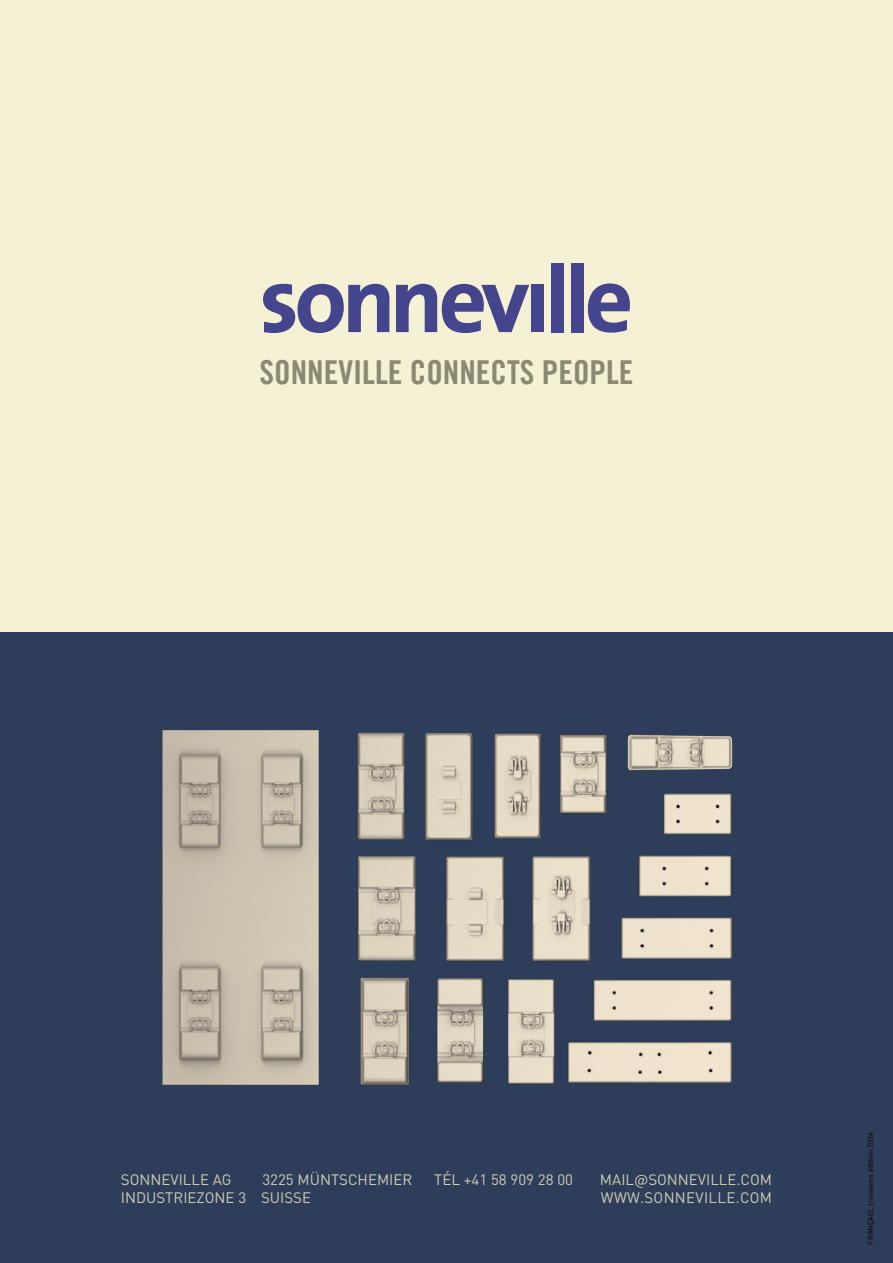
<style>
.page{position:relative;width:893px;height:1263px;background:#fff}
.page>*{position:absolute;margin:0;border:0;box-sizing:border-box;transform-origin:0 0}
.t1{font:33px "Trade Gothic Bold Cond Twenty";color:#8a8972}
.t2{font:15px "DIN Pro";color:#cfccb6}
.t3{font:15px "DIN Pro";letter-spacing:.02em;color:#cfccb6}
.t4{font:7.5px "DIN Pro";color:#000}
</style>
<div class="page">
<div style="left:0;top:631px;width:893px;height:632px;background:#2e3d59"></div>
<div style="left:0;top:0;width:893px;height:631px;background:#f5f1d5"></div>
<svg style="left:263px;top:284px;width:126px;height:49px"></svg>
<div style="left:531px;top:285px;width:13px;height:47px;background:#44458d"></div>
<div style="left:551px;top:263px;width:13px;height:69px;background:#44458d"></div>
<div style="left:571px;top:263px;width:12px;height:69px;background:#44458d"></div>
<svg style="left:588px;top:283px;width:42px;height:50px"></svg>
<svg style="left:396px;top:284px;width:133px;height:49px"></svg>
<img style="left:162px;top:730px;width:571px;height:355px">
<h1 class="t1" style="left:260px;top:352px;width:375px">SONNEVILLE CONNECTS PEOPLE</h1>
<p class="t2" style="left:121px;top:1168px;width:112px">SONNEVILLE AG</p>
<p class="t2" style="left:262px;top:1168px;width:151px">3225 MÜNTSCHEMIER</p>
<p class="t2" style="left:434px;top:1168px;width:140px">TÉL +41 58 909 28 00</p>
<p class="t2" style="left:600px;top:1168px;width:174px">MAIL@SONNEVILLE.COM</p>
<p class="t2" style="left:121px;top:1186px;width:192px">INDUSTRIEZONE 3 SUISSE</p>
<p class="t3" style="left:601px;top:1186px;width:173px">WWW.SONNEVILLE.COM</p>
<p class="t4" style="left:865px;top:1245px;width:114px;rotate:-90deg">FRANÇAIS, troisième édition 2024</p>
</div>
